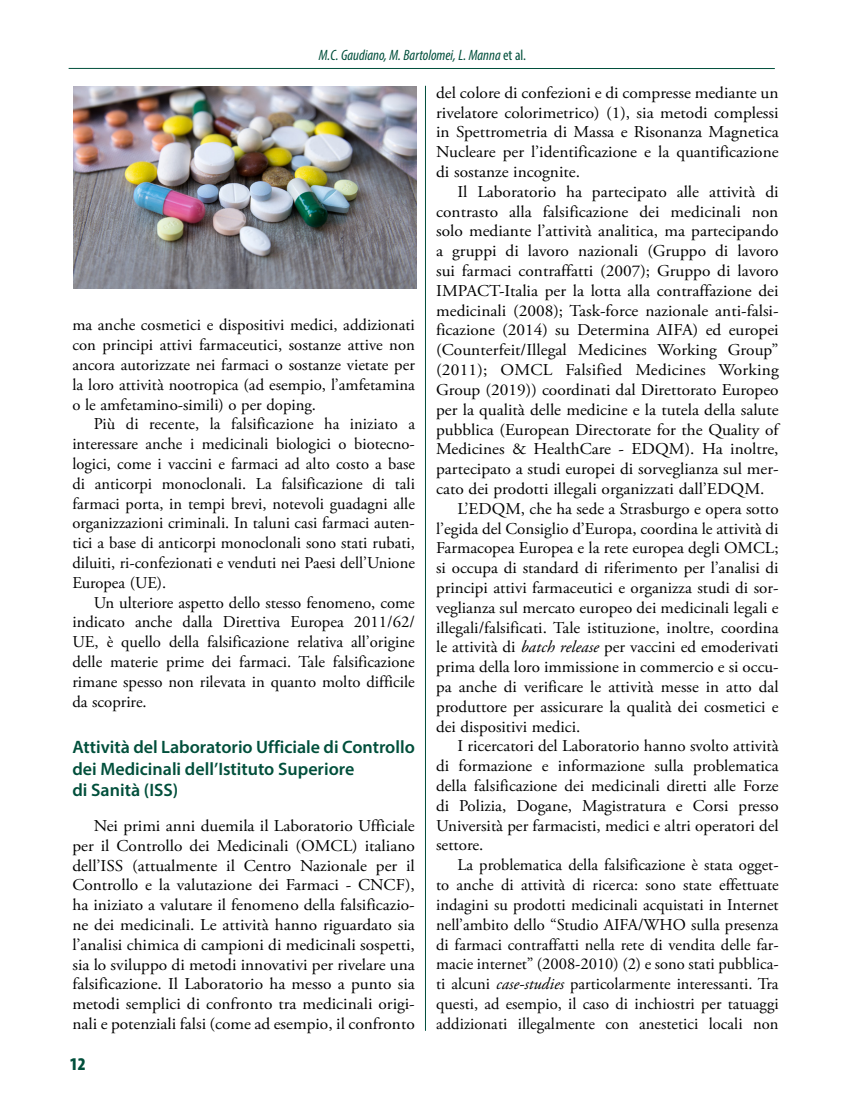
<style>
.page{position:relative;width:851px;height:1106px;background:#fff}
.page>*{position:absolute;margin:0;border:0;box-sizing:border-box;transform-origin:0 0}
.t1{font:600 18px/21.6px "Myriad Pro";color:#014f3b}
.t2{font:900 condensed 18px "Myriad Pro";color:#014f3b}
.t3{font:16.5px/19.8px "Adobe Garamond Pro";color:#000;text-align:justify}
.t4{font:16.5px/19.8px "Adobe Garamond Pro";color:#000;text-align:justify;scale:1.05 1}
.t5{font:italic condensed 15px "Myriad Pro";color:#014f3b}
.s1{font-style:normal}
.s2{font-style:italic}
</style>
<div class="page">
<img style="left:74px;top:87px;width:343px;height:201px">
<hr style="left:69px;top:68px;width:705px;height:1px;background:#014f3b">
<hr style="left:425px;top:86px;width:1px;height:944px;background:#014f3b">
<p class="t5" style="left:318px;top:46px;width:209px">M.C. Gaudiano, M. Bartolomei, L. Manna <span class="s1">et al.</span></p>
<p class="t3" style="left:72px;top:316px;width:344px">ma anche cosmetici e dispositivi medici, addizionati con principi attivi farmaceutici, sostanze attive non ancora autorizzate nei farmaci o sostanze vietate per la loro attività nootropica (ad esempio, l’amfetamina o le amfetamino-simili) o per doping.</p>
<p class="t3" style="left:72px;top:415px;width:344px;text-indent:21px">Più di recente, la falsificazione ha iniziato a interessare anche i medicinali biologici o biotecno&shy;logici, come i vaccini e farmaci ad alto costo a base di anticorpi monoclonali. La falsificazione di tali farmaci porta, in tempi brevi, notevoli guadagni alle organizzazioni criminali. In taluni casi farmaci auten&shy;tici a base di anticorpi monoclonali sono stati rubati, diluiti, ri-confezionati e venduti nei Paesi dell’Unione Europea (UE).</p>
<p class="t3" style="left:72px;top:593px;width:344px;text-indent:21px">Un ulteriore aspetto dello stesso fenomeno, come indicato anche dalla Direttiva Europea 2011/62/ UE, è quello della falsificazione relativa all’origine delle materie prime dei farmaci. Tale falsificazione rimane spesso non rilevata in quanto molto difficile da scoprire.</p>
<p class="t1" style="left:72px;top:735px;width:344px">Attività del Laboratorio Ufficiale di Controllo dei Medicinali dell’Istituto Superiore<br>di Sanità (ISS)</p>
<p class="t4" style="left:72px;top:816px;width:327px;text-indent:21px">Nei primi anni duemila il Laboratorio Ufficiale per il Controllo dei Medicinali (OMCL) italiano dell’ISS (attualmente il Centro Nazionale per il Controllo e la valutazione dei Farmaci - CNCF), ha iniziato a valutare il fenomeno della falsificazio&shy;ne dei medicinali. Le attività hanno riguardato sia l’analisi chimica di campioni di medicinali sospetti, sia lo sviluppo di metodi innovativi per rivelare una falsificazione. Il Laboratorio ha messo a punto sia metodi semplici di confronto tra medicinali origi&shy;nali e potenziali falsi (come ad esempio, il confronto</p>
<p class="t2" style="left:70px;top:1053px;width:17px">12</p>
<p class="t4" style="left:436px;top:83px;width:327px">del colore di confezioni e di compresse mediante un rivelatore colorimetrico) (1), sia metodi complessi in Spettrometria di Massa e Risonanza Magnetica Nucleare per l’identificazione e la quantificazione di sostanze incognite.</p>
<p class="t4" style="left:457px;top:182px;width:307px">Il Laboratorio ha partecipato alle attività di</p>
<p class="t4" style="left:436px;top:202px;width:327px">contrasto alla falsificazione dei medicinali non</p>
<p class="t4" style="left:436px;top:222px;width:327px">solo mediante l’attività analitica, ma partecipando</p>
<p class="t4" style="left:436px;top:242px;width:327px">a gruppi di lavoro nazionali (Gruppo di lavoro</p>
<p class="t4" style="left:436px;top:261px;width:327px">sui farmaci contraffatti (2007); Gruppo di lavoro</p>
<p class="t4" style="left:436px;top:281px;width:327px">IMPACT-Italia per la lotta alla contraffazione dei</p>
<p class="t4" style="left:436px;top:301px;width:327px">medicinali (2008); Task-force nazionale anti-falsi-</p>
<p class="t4" style="left:436px;top:321px;width:327px">ficazione (2014) su Determina AIFA) ed europei</p>
<p class="t4" style="left:436px;top:341px;width:327px">(Counterfeit/Illegal Medicines Working Group”</p>
<p class="t4" style="left:436px;top:360px;width:328px">(2011); OMCL Falsified Medicines Working</p>
<p class="t4" style="left:436px;top:380px;width:327px">Group (2019)) coordinati dal Direttorato Europeo</p>
<p class="t4" style="left:436px;top:400px;width:327px">per la qualità delle medicine e la tutela della salute</p>
<p class="t4" style="left:436px;top:420px;width:327px">pubblica (European Directorate for the Quality of</p>
<p class="t4" style="left:436px;top:440px;width:327px">Medicines &amp; HealthCare - EDQM). Ha inoltre,</p>
<p class="t4" style="left:436px;top:459px;width:327px">partecipato a studi europei di sorveglianza sul mer-</p>
<p class="t4" style="left:436px;top:479px;width:314px">cato dei prodotti illegali organizzati dall’EDQM.</p>
<p class="t3" style="left:457px;top:499px;width:322px">L’EDQM, che ha sede a Strasburgo e opera sotto</p>
<p class="t3" style="left:436px;top:519px;width:344px">l’egida del Consiglio d’Europa, coordina le attività di</p>
<p class="t3" style="left:436px;top:539px;width:344px">Farmacopea Europea e la rete europea degli OMCL;</p>
<p class="t3" style="left:436px;top:558px;width:344px">si occupa di standard di riferimento per l’analisi di</p>
<p class="t3" style="left:436px;top:578px;width:344px">principi attivi farmaceutici e organizza studi di sor-</p>
<p class="t3" style="left:436px;top:598px;width:344px">veglianza sul mercato europeo dei medicinali legali e</p>
<p class="t3" style="left:436px;top:618px;width:344px">illegali/falsificati. Tale istituzione, inoltre, coordina</p>
<p class="t3" style="left:436px;top:638px;width:344px">le attività di <span class="s2">batch release</span> per vaccini ed emoderivati</p>
<p class="t3" style="left:436px;top:657px;width:344px">prima della loro immissione in commercio e si occu-</p>
<p class="t3" style="left:436px;top:677px;width:344px">pa anche di verificare le attività messe in atto dal</p>
<p class="t3" style="left:436px;top:697px;width:344px">produttore per assicurare la qualità dei cosmetici e</p>
<p class="t3" style="left:436px;top:717px;width:146px">dei dispositivi medici.</p>
<p class="t3" style="left:457px;top:737px;width:322px">I ricercatori del Laboratorio hanno svolto attività</p>
<p class="t3" style="left:436px;top:756px;width:344px">di formazione e informazione sulla problematica</p>
<p class="t3" style="left:436px;top:776px;width:344px">della falsificazione dei medicinali diretti alle Forze</p>
<p class="t3" style="left:436px;top:796px;width:344px">di Polizia, Dogane, Magistratura e Corsi presso</p>
<p class="t3" style="left:436px;top:816px;width:344px">Università per farmacisti, medici e altri operatori del</p>
<p class="t3" style="left:436px;top:836px;width:49px">settore.</p>
<p class="t3" style="left:457px;top:855px;width:322px">La problematica della falsificazione è stata ogget-</p>
<p class="t3" style="left:436px;top:875px;width:344px">to anche di attività di ricerca: sono state effettuate</p>
<p class="t3" style="left:436px;top:895px;width:344px">indagini su prodotti medicinali acquistati in Internet</p>
<p class="t3" style="left:436px;top:915px;width:344px">nell’ambito dello “Studio AIFA/WHO sulla presenza</p>
<p class="t3" style="left:436px;top:935px;width:344px">di farmaci contraffatti nella rete di vendita delle far-</p>
<p class="t3" style="left:436px;top:954px;width:344px">macie internet” (2008-2010) (2) e sono stati pubblica-</p>
<p class="t3" style="left:436px;top:974px;width:344px">ti alcuni <span class="s2">case-studies</span> particolarmente interessanti. Tra</p>
<p class="t3" style="left:436px;top:994px;width:344px">questi, ad esempio, il caso di inchiostri per tatuaggi</p>
<p class="t3" style="left:436px;top:1014px;width:344px">addizionati illegalmente con anestetici locali non</p>
</div>
